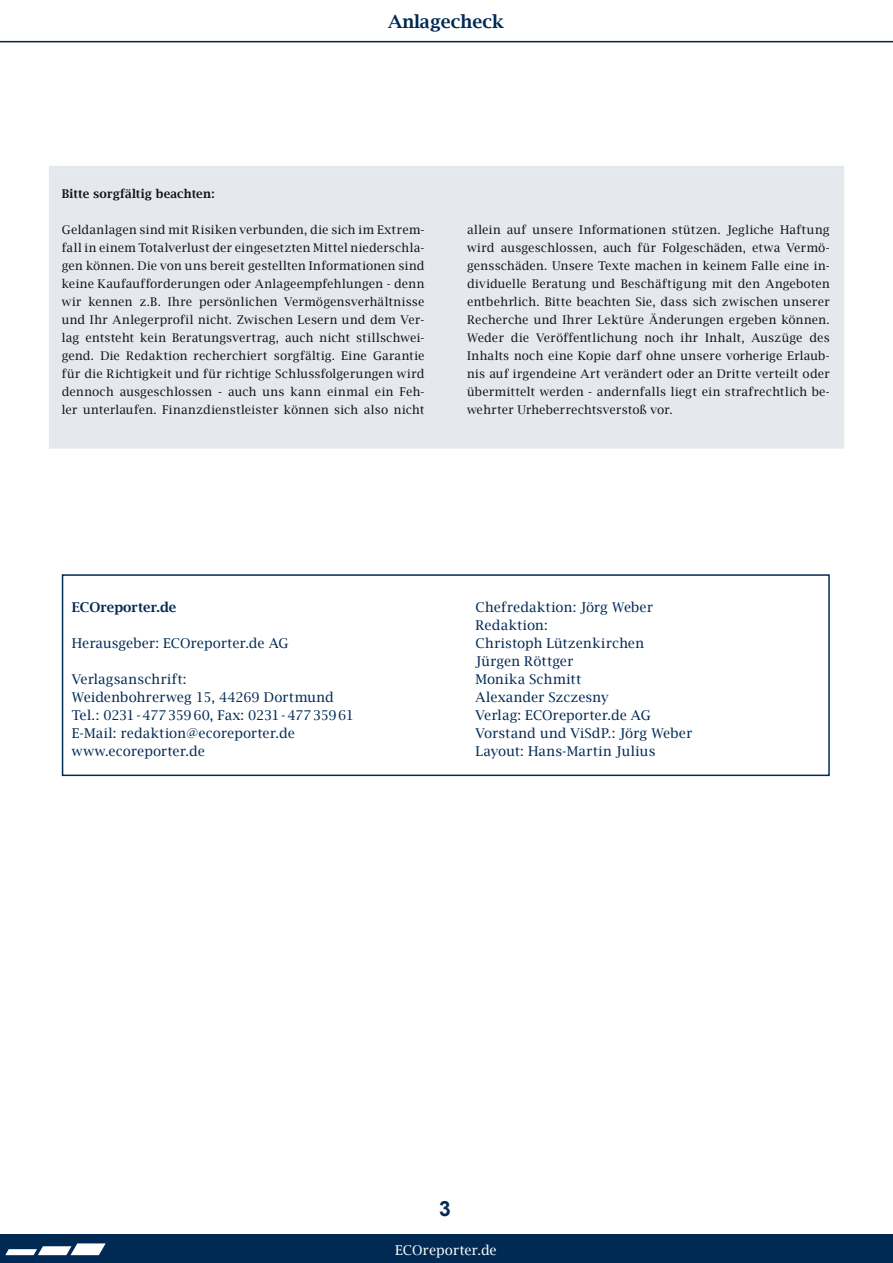
<style>
.page{position:relative;width:893px;height:1263px;background:#fff}
.page>*{position:absolute;margin:0;border:0;box-sizing:border-box;transform-origin:0 0}
.t1{font:700 21px "Arial";color:#002954}
.t2{font:600 18px "Lucida Bright";color:#002954}
.t3{font:13.5px/18px "Lucida Bright";letter-spacing:.01em;color:#002954}
.t4{font:13.5px "Lucida Bright";color:#fff}
.t5{font:600 13.5px "Lucida Bright";color:#002954}
.t6{font:12px/18px "Lucida Bright";letter-spacing:.02em;color:#141215;text-align:justify}
.t7{font:600 12px "Lucida Bright";letter-spacing:.005em;color:#141215}
</style>
<div class="page">
<div style="left:0;top:1234px;width:893px;height:29px;background:#002954"></div>
<svg style="left:0;top:40px;width:893px;height:2px;background:#78879b"></svg>
<svg style="left:5px;top:1243px;width:101px;height:12px"></svg>
<div style="left:49px;top:166px;width:795px;height:283px;background:#e5e9ee"></div>
<svg style="left:62px;top:574px;width:768px;height:202px"></svg>
<h2 class="t2" style="left:388px;top:11px;width:117px">Anlagecheck</h2>
<p class="t7" style="left:62px;top:187px;width:154px">Bitte sorgfältig beachten:</p>
<p class="t6" style="left:62px;top:221px;width:364px">Geldanlagen sind mit Risiken verbunden, die sich im Extrem&shy;fall in einem Totalverlust der eingesetzten Mittel niederschla&shy;gen können. Die von uns bereit gestellten Informationen sind keine Kaufaufforderungen oder Anlageempfehlungen - denn wir kennen z.B. Ihre persönlichen Vermögensverhältnisse und Ihr Anlegerprofil nicht. Zwischen Lesern und dem Ver&shy;lag entsteht kein Beratungsvertrag, auch nicht stillschwei&shy;gend. Die Redaktion recherchiert sorgfältig. Eine Garantie für die Richtigkeit und für richtige Schlussfolgerungen wird dennoch ausgeschlossen - auch uns kann einmal ein Feh&shy;ler unterlaufen. Finanzdienstleister können sich also nicht</p>
<p class="t6" style="left:467px;top:221px;width:364px">allein auf unsere Informationen stützen. Jegliche Haftung wird ausgeschlossen, auch für Folgeschäden, etwa Vermö&shy;gensschäden. Unsere Texte machen in keinem Falle eine in&shy;dividuelle Beratung und Beschäftigung mit den Angeboten entbehrlich. Bitte beachten Sie, dass sich zwischen unserer Recherche und Ihrer Lektüre Änderungen ergeben können.<br>Weder die Veröffentlichung noch ihr Inhalt, Auszüge des Inhalts noch eine Kopie darf ohne unsere vorherige Erlaub&shy;nis auf irgendeine Art verändert oder an Dritte verteilt oder übermittelt werden - andernfalls liegt ein strafrechtlich be&shy;wehrter Urheberrechtsverstoß vor.</p>
<p class="t5" style="left:72px;top:599px;width:106px">ECOreporter.de</p>
<p class="t3" style="left:72px;top:634px;width:218px">Herausgeber: ECOreporter.de AG</p>
<p class="t3" style="left:72px;top:670px;width:284px">Verlagsanschrift:<br>Weidenbohrerweg 15, 44269 Dortmund<br>Tel.: 0231 - 477 359 60, Fax: 0231 - 477 359 61<br>E-Mail: redaktion@ecoreporter.de www.ecoreporter.de</p>
<p class="t3" style="left:476px;top:598px;width:218px">Chefredaktion: Jörg Weber<br>Redaktion:<br>Christoph Lützenkirchen<br>Jürgen Röttger<br>Monika Schmitt<br>Alexander Szczesny<br>Verlag: ECOreporter.de AG<br>Vorstand und ViSdP.: Jörg Weber<br>Layout: Hans-Martin Julius</p>
<h1 class="t1" style="left:439px;top:1197px;width:13px">3</h1>
<p class="t4" style="left:395px;top:1242px;width:103px">ECOreporter.de</p>
</div>
